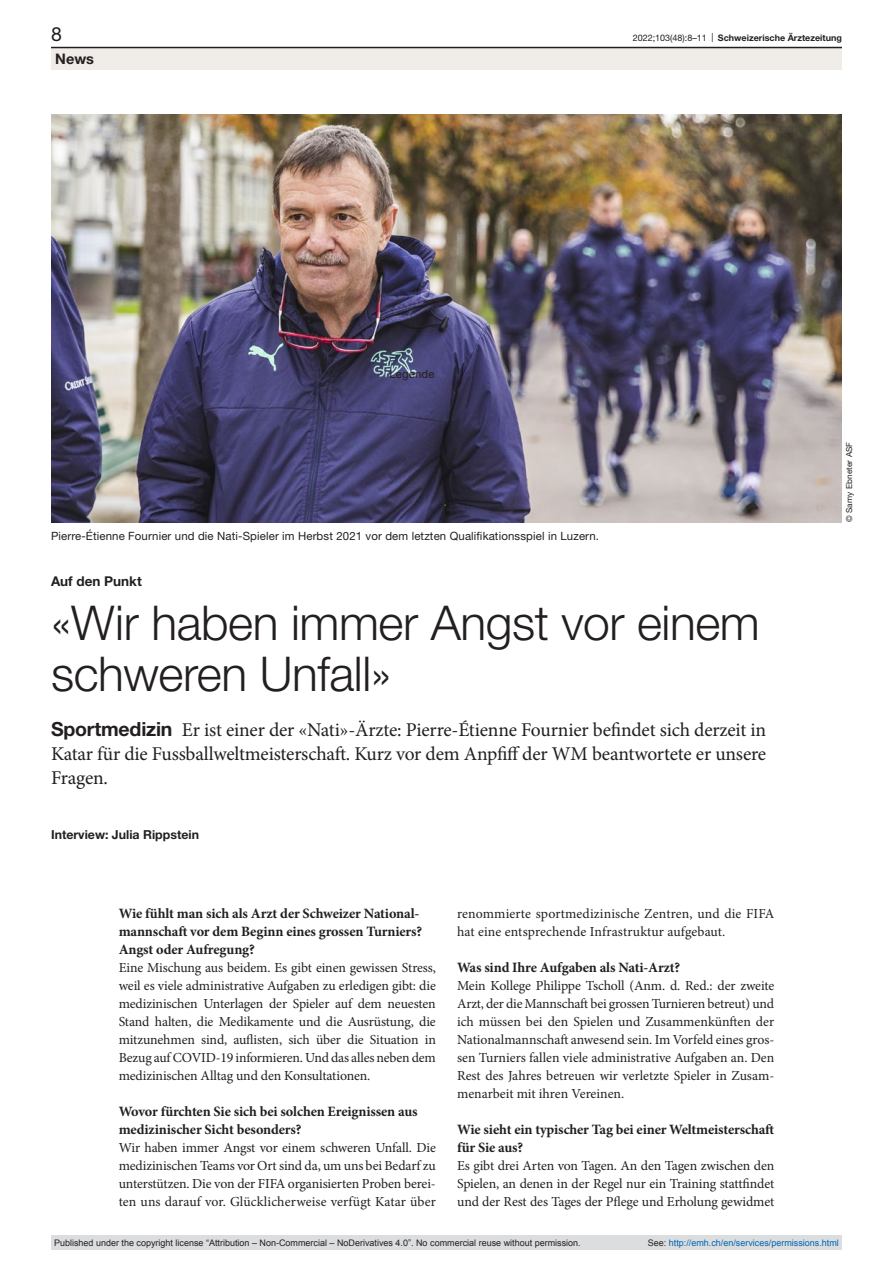
<style>
.page{position:relative;width:893px;height:1263px;background:#fff}
.page>*{position:absolute;margin:0;border:0;box-sizing:border-box;transform-origin:0 0}
.article-title-L32{font:300 48px/51px "Helvetica Neue LT Pro";letter-spacing:-.01em;color:#231f20}
.lead{font:19.5px/24px "Minion Pro";letter-spacing:-.01em;color:#231f20;text-align:justify}
.t1{font:19.5px "Helvetica Neue LT Pro";color:#231f20}
.t2{font:700 14.55px "Helvetica Neue LT Pro";color:#231f20}
.interview-question{font:700 14.25px/18px "Minion Pro";letter-spacing:-.01em;color:#231f20}
.interview-answer{font:13.8px/18px "Minion Pro";color:#231f20;text-align:justify}
.pre-heading{font:700 13.5px "Helvetica Neue LT Pro";color:#231f20}
.authors{font:700 12.3px "Helvetica Neue LT Pro";color:#231f20}
.figure-caption{font:11.4px "Helvetica Neue LT Pro";letter-spacing:.01em;color:#231f20}
.t3{font:9px "Arial";color:#231f20}
.t4{font:9px "Arial";color:#0066b3}
.t5{font:700 9px "Helvetica Neue LT Pro";color:#231f20}
.credits{font:8.25px "Helvetica Neue LT Pro";letter-spacing:.01em;color:#231f20}
.s1{font-weight:400}
.s2{font-family:"Helvetica Neue LT Pro";font-weight:700}
.s3{color:#231f20}
</style>
<div class="page">
<img style="left:51px;top:115px;width:791px;height:407px">
<div style="left:51px;top:48px;width:791px;height:22px;background:#f0ece7"></div>
<hr style="left:51px;top:47px;width:791px;height:1px;background:#231f20">
<div style="left:51px;top:1235px;width:791px;height:15px;background:#dcdddf"></div>
<h2 class="t1" style="left:51px;top:22px;width:12px">8</h2>
<p class="t5" style="left:633px;top:32px;width:211px"><span class="s1">2022;103(48):8–11 |</span> Schweizerische Ärztezeitung</p>
<p class="t2" style="left:55px;top:49px;width:40px">News</p>
<p class="figure-caption" style="left:389px;top:367px;width:47px">Legende</p>
<p class="figure-caption" style="left:51px;top:529px;width:549px">Pierre-Étienne Fournier und die Nati-Spieler im Herbst 2021 vor dem letzten Qualifikationsspiel in Luzern.</p>
<p class="pre-heading" style="left:51px;top:572px;width:92px">Auf den Punkt</p>
<p class="article-title-L32" style="left:51px;top:596px;width:710px">«Wir haben immer Angst vor einem schweren Unfall»</p>
<p class="lead" style="left:51px;top:718px;width:717px"><span class="s2">Sportmedizin</span> Er ist einer der «Nati»-Ärzte: Pierre-Étienne Fournier befindet sich derzeit in Katar für die Fussballweltmeisterschaft. Kurz vor dem Anpfiff der WM beantwortete er unsere Fragen.</p>
<p class="authors" style="left:51px;top:827px;width:149px">Interview: Julia Rippstein</p>
<p class="interview-question" style="left:119px;top:904px;width:305px">Wie fühlt man sich als Arzt der Schweizer National&shy;mannschaft vor dem Beginn eines grossen Turniers?<br>Angst oder Aufregung?</p>
<p class="interview-answer" style="left:119px;top:959px;width:319px">Eine Mischung aus beidem. Es gibt einen gewissen Stress, weil es viele administrative Aufgaben zu erledigen gibt: die medizinischen Unterlagen der Spieler auf dem neuesten Stand halten, die Medikamente und die Ausrüstung, die mitzunehmen sind, auflisten, sich über die Situation in Bezug auf COVID-19 informieren. Und das alles neben dem medizinischen Alltag und den Konsultationen.</p>
<p class="interview-question" style="left:119px;top:1102px;width:300px">Wovor fürchten Sie sich bei solchen Ereignissen aus medizinischer Sicht besonders?</p>
<p class="interview-answer" style="left:119px;top:1139px;width:319px">Wir haben immer Angst vor einem schweren Unfall. Die medizinischen Teams vor Ort sind da, um uns bei Bedarf zu unterstützen. Die von der FIFA organisierten Proben berei&shy;ten uns darauf vor. Glücklicherweise verfügt Katar über</p>
<p class="interview-answer" style="left:457px;top:905px;width:319px">renommierte sportmedizinische Zentren, und die FIFA hat eine entsprechende Infrastruktur aufgebaut.</p>
<p class="interview-question" style="left:457px;top:958px;width:225px">Was sind Ihre Aufgaben als Nati-Arzt?</p>
<p class="interview-answer" style="left:457px;top:977px;width:319px">Mein Kollege Philippe Tscholl (Anm. d. Red.: der zweite Arzt, der die Mannschaft bei grossen Turnieren betreut) und ich müssen bei den Spielen und Zusammenkünften der Nationalmannschaft anwesend sein. Im Vorfeld eines gros&shy;sen Turniers fallen viele administrative Aufgaben an. Den Rest des Jahres betreuen wir verletzte Spieler in Zusam&shy;menarbeit mit ihren Vereinen.</p>
<p class="interview-question" style="left:457px;top:1120px;width:319px">Wie sieht ein typischer Tag bei einer Weltmeisterschaft für Sie aus?</p>
<p class="interview-answer" style="left:457px;top:1157px;width:319px">Es gibt drei Arten von Tagen. An den Tagen zwischen den Spielen, an denen in der Regel nur ein Training stattfindet und der Rest des Tages der Pflege und Erholung gewidmet</p>
<p class="credits" style="left:844px;top:522px;width:82px;rotate:-90deg">© Samy Ebneter ASF</p>
<p class="t3" style="left:54px;top:1237px;width:528px">Published under the copyright license “Attribution – Non-Commercial – NoDerivatives 4.0”. No commercial reuse without permission.</p>
<p class="t4" style="left:648px;top:1237px;width:193px"><span class="s3">See:</span> http://emh.ch/en/services/permissions.html</p>
</div>
